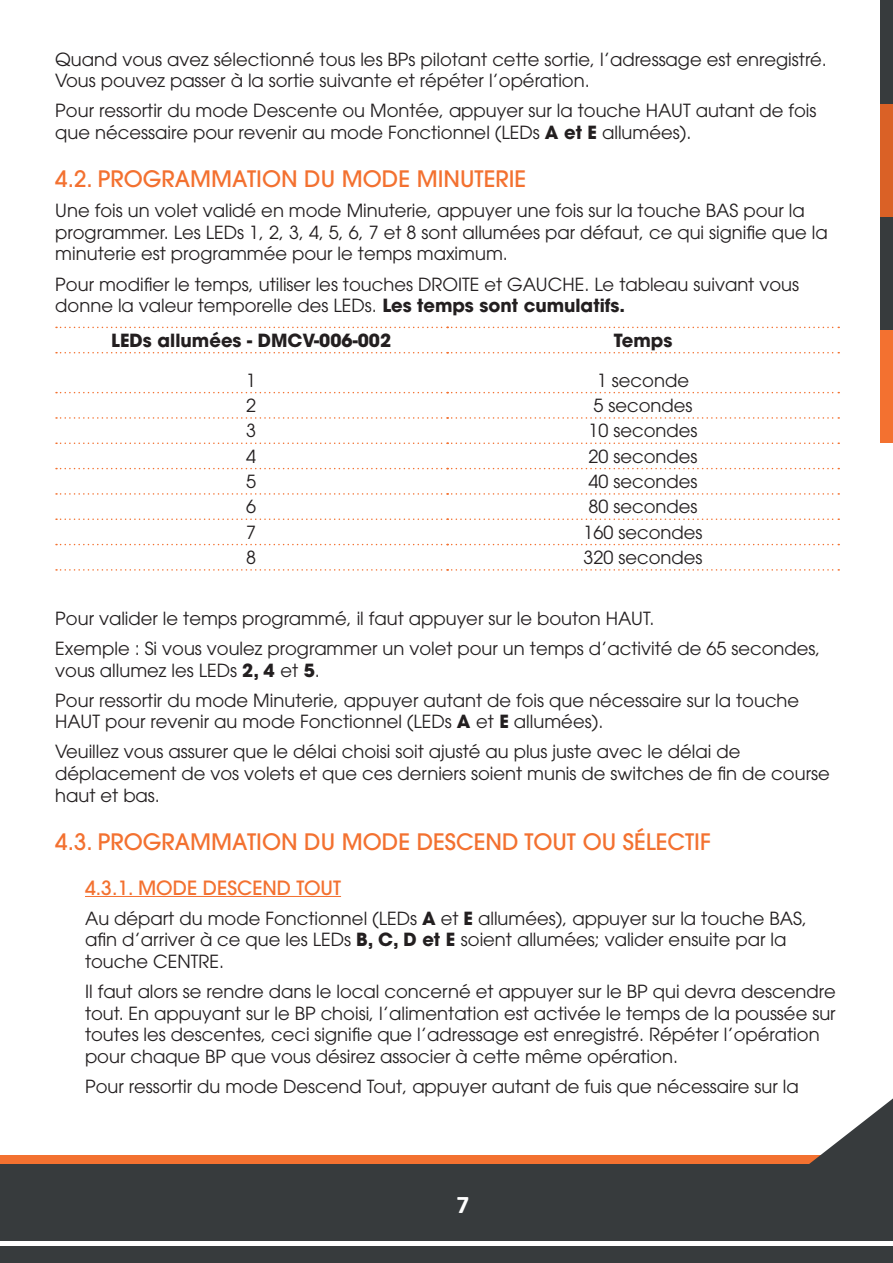
<style>
.page{position:relative;width:893px;height:1263px;background:#fff}
.page>*{position:absolute;margin:0;border:0;box-sizing:border-box;transform-origin:0 0}
.t1{font:700 25.5px "Calibri";color:#fff}
.t2{font:500 22.5px "ITC Avant Garde Pro";color:#f37130}
.t3{font:500 19.5px "ITC Avant Garde Pro";color:#f37130}
.t4{font:18px/21.6px "ITC Avant Garde Pro";color:#231f20}
.t5{font:700 18px "ITC Avant Garde Pro";color:#231f20}
.s1{font-weight:700}
</style>
<div class="page">
<div style="left:0;top:1164px;width:893px;height:99px;background:#373b3d"></div>
<div style="left:0;top:1155px;width:893px;height:9px;background:#f37130"></div>
<svg style="left:806px;top:1098px;width:87px;height:144px"></svg>
<hr style="left:0;top:1242px;width:893px;height:4px;background:#fff">
<div style="left:880px;top:0;width:13px;height:104px;background:#373b3d"></div>
<div style="left:880px;top:104px;width:13px;height:113px;background:#da6126"></div>
<div style="left:880px;top:217px;width:13px;height:113px;background:#373b3d"></div>
<div style="left:880px;top:330px;width:13px;height:113px;background:#f37130"></div>
<hr style="left:85px;top:896px;width:256px;height:1px;background:#f37130">
<svg style="left:56px;top:392px;width:783px;height:1px"></svg>
<svg style="left:56px;top:417px;width:783px;height:2px"></svg>
<svg style="left:56px;top:442px;width:783px;height:2px"></svg>
<svg style="left:56px;top:468px;width:783px;height:1px"></svg>
<svg style="left:56px;top:493px;width:783px;height:2px"></svg>
<svg style="left:56px;top:518px;width:783px;height:2px"></svg>
<svg style="left:56px;top:544px;width:783px;height:1px"></svg>
<svg style="left:56px;top:569px;width:783px;height:2px"></svg>
<svg style="left:56px;top:327px;width:783px;height:1px"></svg>
<svg style="left:56px;top:352px;width:783px;height:1px"></svg>
<p class="t4" style="left:55px;top:48px;width:773px">Quand vous avez sélectionné tous les BPs pilotant cette sortie, l’adressage est enregistré.<br>Vous pouvez passer à la sortie suivante et répéter l’opération.</p>
<p class="t4" style="left:55px;top:100px;width:763px">Pour ressortir du mode Descente ou Montée, appuyer sur la touche HAUT autant de fois que nécessaire pour revenir au mode Fonctionnel (LEDs <span class="s1">A et E</span> allumées).</p>
<p class="t2" style="left:55px;top:165px;width:473px">4.2. PROGRAMMATION DU MODE MINUTERIE</p>
<p class="t4" style="left:55px;top:200px;width:774px">Une fois un volet validé en mode Minuterie, appuyer une fois sur la touche BAS pour la programmer. Les LEDs 1, 2, 3, 4, 5, 6, 7 et 8 sont allumées par défaut, ce qui signifie que la minuterie est programmée pour le temps maximum.</p>
<p class="t4" style="left:55px;top:273px;width:745px">Pour modifier le temps, utiliser les touches DROITE et GAUCHE. Le tableau suivant vous donne la valeur temporelle des LEDs. <span class="s1">Les temps sont cumulatifs.</span></p>
<p class="t5" style="left:111px;top:328px;width:281px">LEDs allumées - DMCV-006-002</p>
<p class="t5" style="left:614px;top:328px;width:60px">Temps</p>
<p class="t4" style="left:246px;top:369px;width:11px">1</p>
<p class="t4" style="left:597px;top:369px;width:94px">1 seconde</p>
<p class="t4" style="left:246px;top:394px;width:11px">2</p>
<p class="t4" style="left:593px;top:394px;width:101px">5 secondes</p>
<p class="t4" style="left:246px;top:420px;width:11px">3</p>
<p class="t4" style="left:588px;top:420px;width:111px">10 secondes</p>
<p class="t4" style="left:246px;top:445px;width:11px">4</p>
<p class="t4" style="left:588px;top:445px;width:111px">20 secondes</p>
<p class="t4" style="left:246px;top:470px;width:11px">5</p>
<p class="t4" style="left:588px;top:470px;width:111px">40 secondes</p>
<p class="t4" style="left:246px;top:496px;width:11px">6</p>
<p class="t4" style="left:588px;top:496px;width:111px">80 secondes</p>
<p class="t4" style="left:246px;top:521px;width:11px">7</p>
<p class="t4" style="left:583px;top:521px;width:121px">160 secondes</p>
<p class="t4" style="left:246px;top:546px;width:11px">8</p>
<p class="t4" style="left:583px;top:546px;width:121px">320 secondes</p>
<p class="t4" style="left:55px;top:607px;width:601px">Pour valider le temps programmé, il faut appuyer sur le bouton HAUT.</p>
<p class="t4" style="left:55px;top:637px;width:767px">Exemple : Si vous voulez programmer un volet pour un temps d’activité de 65 secondes, vous allumez les LEDs <span class="s1">2, 4</span> et <span class="s1">5</span>.</p>
<p class="t4" style="left:55px;top:689px;width:745px">Pour ressortir du mode Minuterie, appuyer autant de fois que nécessaire sur la touche<br>HAUT pour revenir au mode Fonctionnel (LEDs <span class="s1">A</span> et <span class="s1">E</span> allumées).</p>
<p class="t4" style="left:55px;top:741px;width:776px">Veuillez vous assurer que le délai choisi soit ajusté au plus juste avec le délai de déplacement de vos volets et que ces derniers soient munis de switches de fin de course haut et bas.</p>
<p class="t2" style="left:55px;top:827px;width:657px">4.3. PROGRAMMATION DU MODE DESCEND TOUT OU SÉLECTIF</p>
<p class="t3" style="left:85px;top:875px;width:258px">4.3.1. MODE DESCEND TOUT</p>
<p class="t4" style="left:85px;top:907px;width:723px">Au départ du mode Fonctionnel (LEDs <span class="s1">A</span> et <span class="s1">E</span> allumées), appuyer sur la touche BAS, afin d’arriver à ce que les LEDs <span class="s1">B, C, D et E</span> soient allumées; valider ensuite par la touche CENTRE.</p>
<p class="t4" style="left:85px;top:980px;width:752px">Il faut alors se rendre dans le local concerné et appuyer sur le BP qui devra descendre tout. En appuyant sur le BP choisi, l’alimentation est activée le temps de la poussée sur toutes les descentes, ceci signifie que l’adressage est enregistré. Répéter l’opération pour chaque BP que vous désirez associer à cette même opération.</p>
<p class="t4" style="left:85px;top:1075px;width:715px">Pour ressortir du mode Descend Tout, appuyer autant de fuis que nécessaire sur la</p>
<h1 class="t1" style="left:456px;top:1186px;width:14px">7</h1>
</div>
